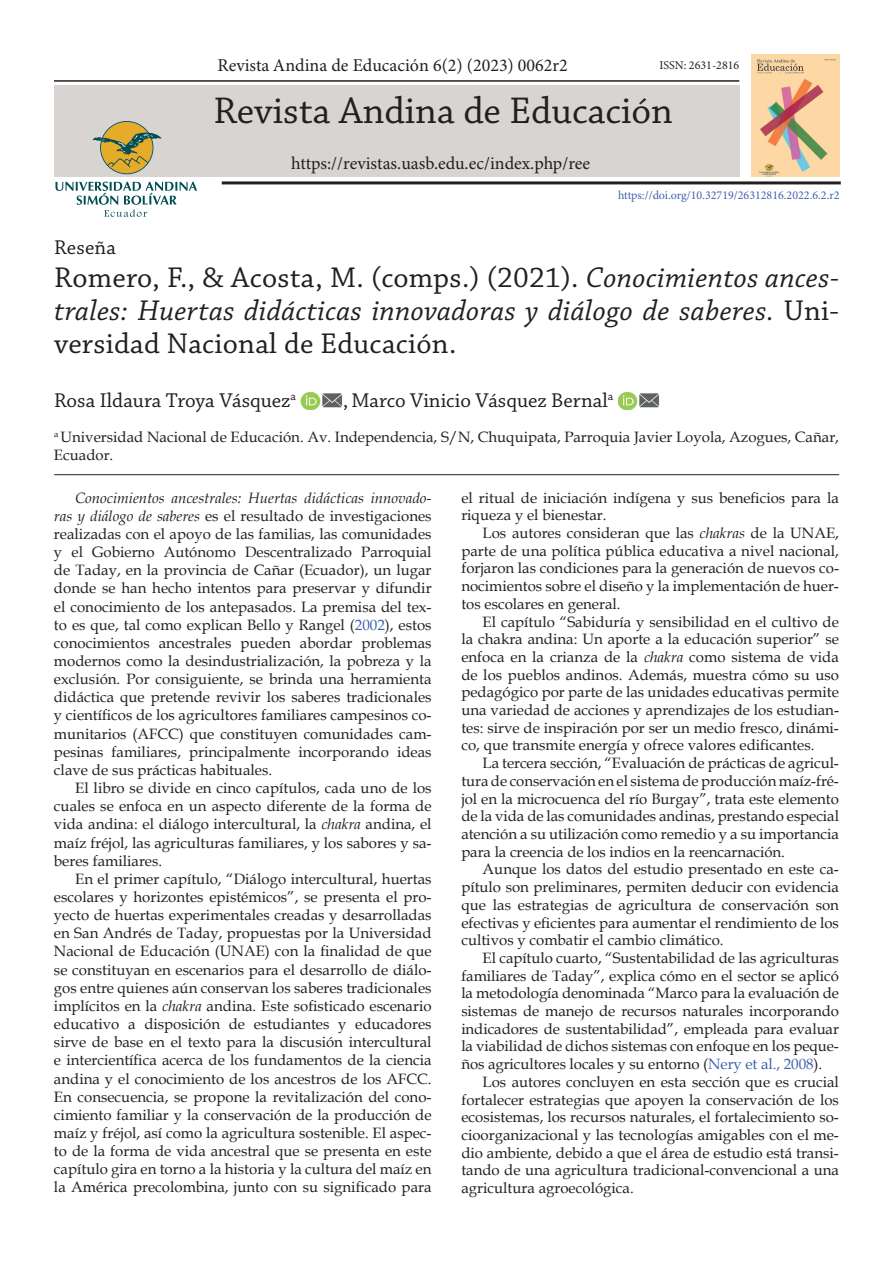
<style>
.page{position:relative;width:893px;height:1263px;background:#fff}
.page>*{position:absolute;margin:0;border:0;box-sizing:border-box;transform-origin:0 0}
.t1{font:39px "Chaparral Pro";color:#231f20}
.t2{font:italic 30px/33px "Chaparral Pro";letter-spacing:.01em;color:#231f20;text-align:justify}
.t3{font:21px "Chaparral Pro";color:#231f20}
.t4{font:18px "Minion Pro";color:#231f20}
.t5{font:15px/18.1px "Book Antiqua";color:#231f20;text-align:justify}
.t6{font:12px "Minion Pro";color:#4261ad}
.t7{font:12px "Minion Pro";color:#231f20}
.s1{font-style:normal}
.s2{font-style:italic}
.s3{color:#4261ad}
</style>
<div class="page">
<div style="left:54px;top:85px;width:685px;height:92px;background:#d7d4d2"></div>
<hr style="left:222px;top:181px;width:619px;height:3px;background:#231f20">
<hr style="left:54px;top:80px;width:685px;height:2px;background:#231f20">
<img style="left:751px;top:54px;width:88px;height:123px">
<svg style="left:56px;top:182px;width:141px;height:35px"></svg>
<svg style="left:93px;top:121px;width:69px;height:53px"></svg>
<hr style="left:54px;top:474px;width:785px;height:1px;background:#231f20">
<img style="left:301px;top:392px;width:20px;height:18px">
<img style="left:322px;top:393px;width:21px;height:15px">
<img style="left:618px;top:392px;width:20px;height:18px">
<img style="left:639px;top:393px;width:21px;height:15px">
<p class="t4" style="left:218px;top:54px;width:352px">Revista Andina de Educación 6(2) (2023) 0062r2</p>
<p class="t7" style="left:659px;top:58px;width:81px">ISSN: 2631-2816</p>
<h1 class="t1" style="left:213px;top:89px;width:461px">Revista Andina de Educación</h1>
<p class="t4" style="left:291px;top:152px;width:300px">https://revistas.uasb.edu.ec/index.php/ree</p>
<p class="t6" style="left:618px;top:188px;width:223px">https://doi.org/10.32719/26312816.2022.6.2.r2</p>
<h3 class="t3" style="left:54px;top:235px;width:64px">Reseña</h3>
<h2 class="t2" style="left:54px;top:262px;width:786px"><span class="s1">Romero, F., &amp; Acosta, M. (comps.) (2021).</span> Conocimientos ances&shy;trales: Huertas didácticas innovadoras y diálogo de saberes. <span class="s1">Uni&shy;versidad Nacional de Educación.</span></h2>
<h3 class="t3" style="left:54px;top:388px;width:244px">Rosa Ildaura Troya Vásquez<sup>a</sup></h3>
<h3 class="t3" style="left:343px;top:388px;width:272px">, Marco Vinicio Vásquez Bernal<sup>a</sup></h3>
<p class="t5" style="left:54px;top:427px;width:786px"><sup>a</sup> Universidad Nacional de Educación. Av. Independencia, S/N, Chuquipata, Parroquia Javier Loyola, Azogues, Cañar,<br>Ecuador.</p>
<p class="t5" style="left:54px;top:488px;width:379px;text-indent:21px"><span class="s2">Conocimientos ancestrales: Huertas didácticas innovado&shy;ras y diálogo de saberes</span> es el resultado de investigaciones realizadas con el apoyo de las familias, las comunidades y el Gobierno Autónomo Descentralizado Parroquial de Taday, en la provincia de Cañar (Ecuador), un lugar donde se han hecho intentos para preservar y difundir el conocimiento de los antepasados. La premisa del tex&shy;to es que, tal como explican Bello y Rangel (<span class="s3">2002</span>), estos conocimientos ancestrales pueden abordar problemas modernos como la desindustrialización, la pobreza y la exclusión. Por consiguiente, se brinda una herramienta didáctica que pretende revivir los saberes tradicionales y científicos de los agricultores familiares campesinos co&shy;munitarios (AFCC) que constituyen comunidades cam&shy;pesinas familiares, principalmente incorporando ideas clave de sus prácticas habituales.</p>
<p class="t5" style="left:54px;top:778px;width:379px;text-indent:21px">El libro se divide en cinco capítulos, cada uno de los cuales se enfoca en un aspecto diferente de la forma de vida andina: el diálogo intercultural, la <span class="s2">chakra</span> andina, el maíz fréjol, las agriculturas familiares, y los sabores y sa&shy;beres familiares.</p>
<p class="t5" style="left:54px;top:869px;width:379px;text-indent:21px">En el primer capítulo, “Diálogo intercultural, huertas escolares y horizontes epistémicos”, se presenta el pro&shy;yecto de huertas experimentales creadas y desarrolladas en San Andrés de Taday, propuestas por la Universidad Nacional de Educación (UNAE) con la finalidad de que se constituyan en escenarios para el desarrollo de diálo&shy;gos entre quienes aún conservan los saberes tradicionales implícitos en la <span class="s2">chakra</span> andina. Este sofisticado escenario educativo a disposición de estudiantes y educadores sirve de base en el texto para la discusión intercultural e intercientífica acerca de los fundamentos de la ciencia andina y el conocimiento de los ancestros de los AFCC.<br>En consecuencia, se propone la revitalización del cono&shy;cimiento familiar y la conservación de la producción de maíz y fréjol, así como la agricultura sostenible. El aspec&shy;to de la forma de vida ancestral que se presenta en este capítulo gira en torno a la historia y la cultura del maíz en la América precolombina, junto con su significado para</p>
<p class="t5" style="left:461px;top:488px;width:379px;line-height:17.7px">el ritual de iniciación indígena y sus beneficios para la riqueza y el bienestar.</p>
<p class="t5" style="left:461px;top:524px;width:379px;line-height:17.7px;text-indent:21px">Los autores consideran que las <span class="s2">chakras</span> de la UNAE, parte de una política pública educativa a nivel nacional, forjaron las condiciones para la generación de nuevos co&shy;nocimientos sobre el diseño y la implementación de huer&shy;tos escolares en general.</p>
<p class="t5" style="left:461px;top:612px;width:379px;line-height:17.7px;text-indent:21px">El capítulo “Sabiduría y sensibilidad en el cultivo de la chakra andina: Un aporte a la educación superior” se enfoca en la crianza de la <span class="s2">chakra</span> como sistema de vida de los pueblos andinos. Además, muestra cómo su uso pedagógico por parte de las unidades educativas permite una variedad de acciones y aprendizajes de los estudian&shy;tes: sirve de inspiración por ser un medio fresco, dinámi&shy;co, que transmite energía y ofrece valores edificantes.</p>
<p class="t5" style="left:461px;top:754px;width:379px;line-height:17.7px;text-indent:21px">La tercera sección, “Evaluación de prácticas de agricul&shy;tura de conservación en el sistema de producción maíz-fré&shy;jol en la microcuenca del río Burgay”, trata este elemento de la vida de las comunidades andinas, prestando especial atención a su utilización como remedio y a su importancia para la creencia de los indios en la reencarnación.</p>
<p class="t5" style="left:461px;top:860px;width:379px;line-height:17.7px;text-indent:21px">Aunque los datos del estudio presentado en este ca&shy;pítulo son preliminares, permiten deducir con evidencia que las estrategias de agricultura de conservación son efectivas y eficientes para aumentar el rendimiento de los cultivos y combatir el cambio climático.</p>
<p class="t5" style="left:461px;top:949px;width:379px;line-height:17.7px;text-indent:21px">El capítulo cuarto, “Sustentabilidad de las agriculturas familiares de Taday”, explica cómo en el sector se aplicó la metodología denominada “Marco para la evaluación de sistemas de manejo de recursos naturales incorporando indicadores de sustentabilidad”, empleada para evaluar la viabilidad de dichos sistemas con enfoque en los peque&shy;ños agricultores locales y su entorno (<span class="s3">Nery et al., 2008</span>).</p>
<p class="t5" style="left:461px;top:1072px;width:379px;line-height:17.7px;text-indent:21px">Los autores concluyen en esta sección que es crucial fortalecer estrategias que apoyen la conservación de los ecosistemas, los recursos naturales, el fortalecimiento so&shy;cioorganizacional y las tecnologías amigables con el me&shy;dio ambiente, debido a que el área de estudio está transi&shy;tando de una agricultura tradicional-convencional a una agricultura agroecológica.</p>
</div>
